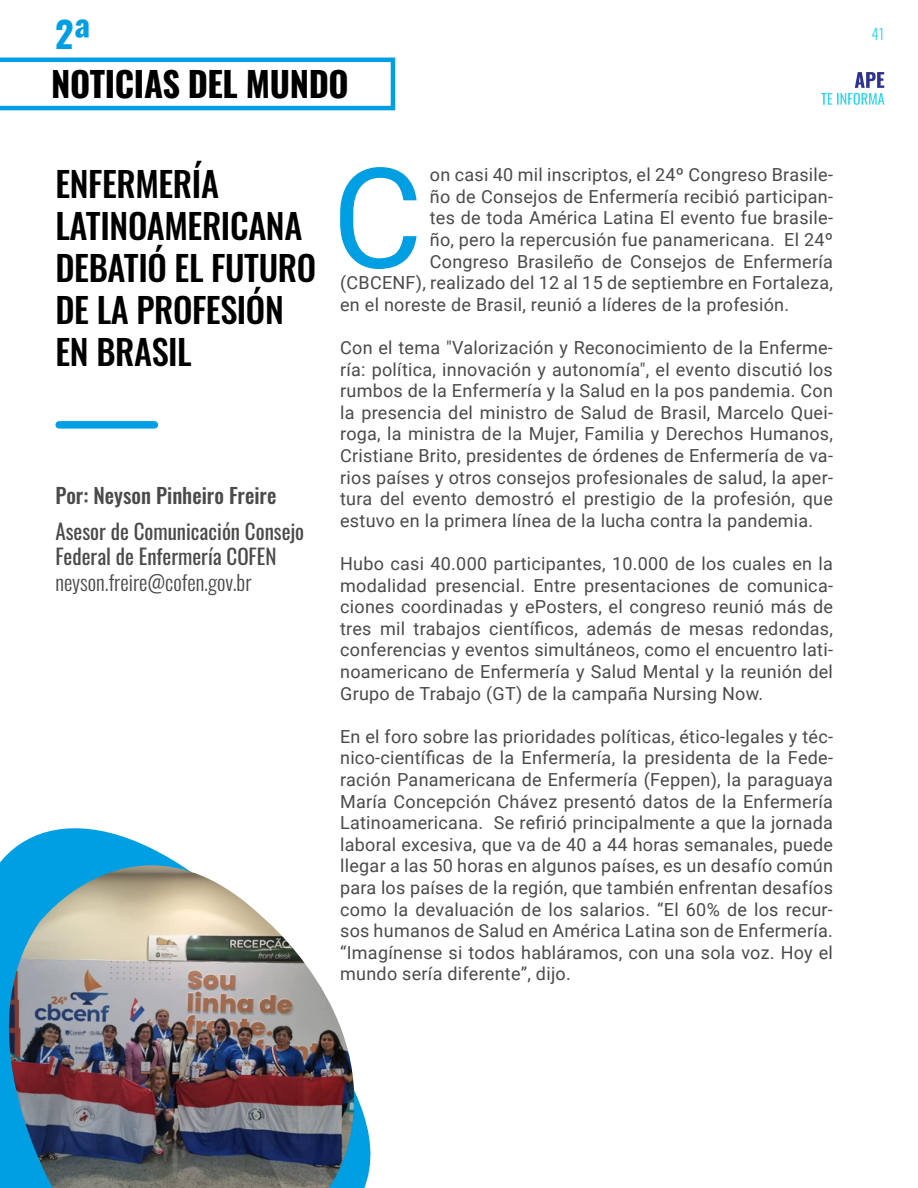
<style>
.page{position:relative;width:918px;height:1188px;background:#fff}
.page>*{position:absolute;margin:0;border:0;box-sizing:border-box;transform-origin:0 0}
.t1{font:139.5px "Roboto";color:#009fe3}
.t2{font:700 36px "Oswald";color:#009fe3}
.t3{font:500 34.5px/42px "Oswald";letter-spacing:-.01em;color:#000}
.t4{font:700 34.5px "Oswald";letter-spacing:-.01em;color:#000}
.t5{font:21px/25.2px "Oswald";color:#4a4a49}
.t6{font:300 21px "Oswald";color:#4a4a49}
.t7{font:500 21px "Oswald";color:#4a4a49}
.t8{font:18px/21.6px "Roboto";letter-spacing:.015em;color:#4a4a49;text-align:justify}
.t9{font:300 15px "Oswald";color:#2dd6f0}
</style>
<div class="page">
<svg style="left:821px;top:72px;width:63px;height:33px"></svg>
<div style="left:59px;top:421px;width:95px;height:8px;background:#009fe3"></div>
<svg style="left:0;top:58px;width:395px;height:52px"></svg>
<svg style="left:0;top:828px;width:371px;height:360px"></svg>
<img style="left:7px;top:865px;width:349px;height:323px">
<h2 class="t2" style="left:55px;top:2px;width:37px">2ª</h2>
<h3 class="t4" style="left:51px;top:53px;width:299px">NOTICIAS DEL MUNDO</h3>
<h3 class="t3" style="left:55px;top:160px;width:262px">ENFERMERÍA<br>LATINOAMERICANA<br>DEBATIÓ EL FUTURO<br>DE LA PROFESIÓN<br>EN BRASIL</h3>
<p class="t7" style="left:55px;top:477px;width:222px">Por: Neyson Pinheiro Freire</p>
<p class="t5" style="left:55px;top:517px;width:250px">Asesor de Comunicación Consejo<br>Federal de Enfermería COFEN</p>
<p class="t6" style="left:55px;top:563px;width:198px">neyson.freire@cofen.gov.br</p>
<h1 class="t1" style="left:332px;top:120px;width:92px">C</h1>
<p class="t8" style="left:430px;top:163px;width:405px">on casi 40 mil inscriptos, el 24º Congreso Brasile-</p>
<p class="t8" style="left:430px;top:185px;width:405px">ño de Consejos de Enfermería recibió participan-</p>
<p class="t8" style="left:430px;top:207px;width:405px">tes de toda América Latina El evento fue brasile-</p>
<p class="t8" style="left:430px;top:228px;width:405px">ño, pero la repercusión fue panamericana. El 24º</p>
<p class="t8" style="left:430px;top:250px;width:405px">Congreso Brasileño de Consejos de Enfermería</p>
<p class="t8" style="left:340px;top:271px;width:494px">(CBCENF), realizado del 12 al 15 de septiembre en Fortaleza,</p>
<p class="t8" style="left:340px;top:293px;width:451px">en el noreste de Brasil, reunió a líderes de la profesión.</p>
<p class="t8" style="left:340px;top:336px;width:494px">Con el tema "Valorización y Reconocimiento de la Enferme&shy;ría: política, innovación y autonomía", el evento discutió los rumbos de la Enfermería y la Salud en la pos pandemia. Con la presencia del ministro de Salud de Brasil, Marcelo Quei&shy;roga, la ministra de la Mujer, Familia y Derechos Humanos, Cristiane Brito, presidentes de órdenes de Enfermería de va&shy;rios países y otros consejos profesionales de salud, la aper&shy;tura del evento demostró el prestigio de la profesión, que estuvo en la primera línea de la lucha contra la pandemia.</p>
<p class="t8" style="left:340px;top:552px;width:494px">Hubo casi 40.000 participantes, 10.000 de los cuales en la modalidad presencial. Entre presentaciones de comunica&shy;ciones coordinadas y ePosters, el congreso reunió más de tres mil trabajos científicos, además de mesas redondas, conferencias y eventos simultáneos, como el encuentro lati&shy;noamericano de Enfermería y Salud Mental y la reunión del Grupo de Trabajo (GT) de la campaña Nursing Now.</p>
<p class="t8" style="left:340px;top:725px;width:494px">En el foro sobre las prioridades políticas, ético-legales y téc&shy;nico-científicas de la Enfermería, la presidenta de la Fede&shy;ración Panamericana de Enfermería (Feppen), la paraguaya María Concepción Chávez presentó datos de la Enfermería Latinoamericana. Se refirió principalmente a que la jornada laboral excesiva, que va de 40 a 44 horas semanales, puede llegar a las 50 horas en algunos países, es un desafío común para los países de la región, que también enfrentan desafíos como la devaluación de los salarios. “El 60% de los recur&shy;sos humanos de Salud en América Latina son de Enfermería. “Imagínense si todos habláramos, con una sola voz. Hoy el mundo sería diferente”, dijo.</p>
<p class="t9" style="left:872px;top:21px;width:14px">41</p>
</div>
